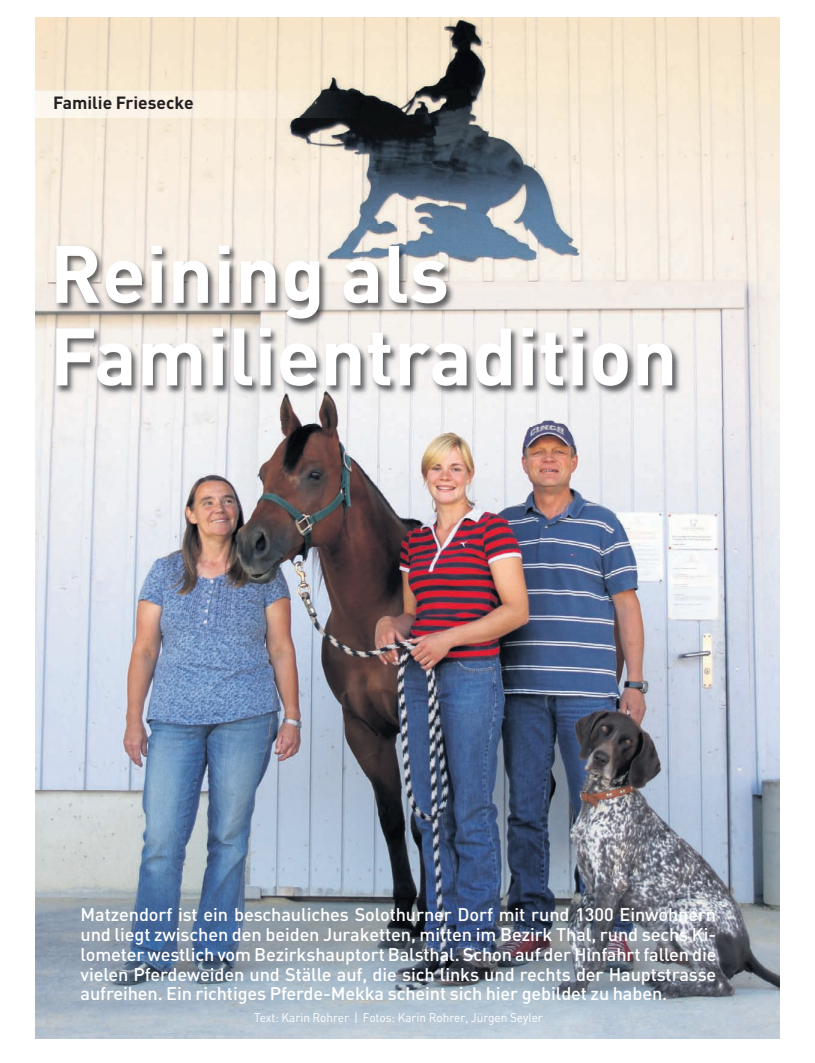
<style>
.page{position:relative;width:815px;height:1063px;background:#fff}
.page>*{position:absolute;margin:0;border:0;box-sizing:border-box;transform-origin:0 0}
.t1{font:700 79.88px/82.5px "DIN";color:#fff}
.t2{font:500 18.12px/20px "DIN";letter-spacing:-.005em;color:#fff;text-align:justify}
.t3{font:700 17.5px "DIN";color:#231f20}
.t4{font:12.5px "DIN";color:#fff;scale:.95 1}
</style>
<div class="page">
<img style="left:35px;top:18px;width:745px;height:1020px">
<img style="left:35px;top:90px;width:325px;height:28px">
<img style="left:35px;top:225px;width:745px;height:201px">
<p class="t3" style="left:53px;top:91px;width:142px">Familie Friesecke</p>
<h1 class="t1" style="left:50px;top:229px;width:629px">Reining als<br>Familientradition</h1>
<p class="t2" style="left:81px;top:903px;width:637px">Matzendorf ist ein beschauliches Solothurner Dorf mit rund 1300 Einwohnern und liegt zwischen den beiden Juraketten, mitten im Bezirk Thal, rund sechs Ki&shy;lometer westlich vom Bezirkshauptort Balsthal. Schon auf der Hinfahrt fallen die vielen Pferdeweiden und Ställe auf, die sich links und rechts der Hauptstrasse aufreihen. Ein richtiges Pferde-Mekka scheint sich hier gebildet zu haben.</p>
<p class="t4" style="left:254px;top:1010px;width:306px">Text: Karin Rohrer | Fotos: Karin Rohrer, Jürgen Seyler</p>
</div>
